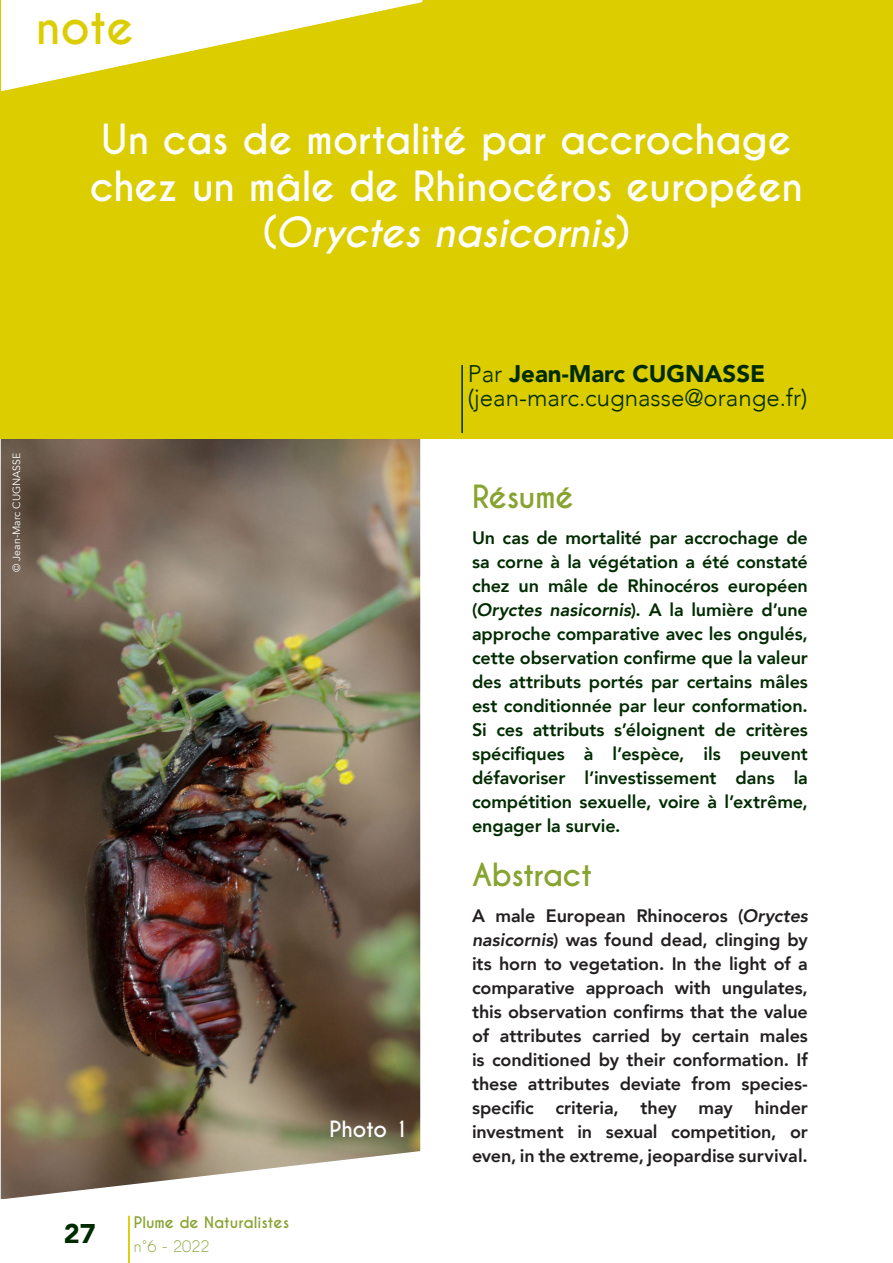
<style>
.page{position:relative;width:893px;height:1263px;background:#fff}
.page>*{position:absolute;margin:0;border:0;box-sizing:border-box;transform-origin:0 0}
.t1{font:700 45px "Caviar Dreams";color:#dbcd00}
.gros_titre{font:700 39px/46.8px "Caviar Dreams";letter-spacing:-.01em;color:#fff;text-align:center}
.Titre_vert{font:700 30px "Caviar Dreams";letter-spacing:-.02em;color:#87a330}
.t2{font:900 27px "Avenir";color:#002b00}
.t3{font:300 24px "Avenir";color:#002b00}
.t4{font:900 24px "Avenir";color:#002b00}
.Titre_vert-2{font:700 21px "Caviar Dreams";letter-spacing:-.01em;color:#fff}
.Titre_vert-3{font:800 18px/24px "Avenir";letter-spacing:-.005em;color:#002b00;text-align:justify}
.Titre_vert-4{font:800 18px/24px "Avenir";letter-spacing:-.005em;color:#231f20;text-align:justify}
.t5{font:700 15px "Caviar Dreams";color:#87a330}
.t6{font:15px "Caviar Dreams";color:#87a330}
.t7{font:10.5px "Avenir";color:#fff}
.s1{font-style:italic}
.s2{font-weight:300}
.s3{font-family:"Avenir LT Std";font-weight:400}
</style>
<div class="page">
<img style="left:0;top:438px;width:422px;height:761px">
<div style="left:0;top:0;width:893px;height:438px;background:#dbcd00"></div>
<hr style="left:128px;top:1216px;width:2px;height:47px;background:#dbcd00">
<svg style="left:1px;top:0;width:422px;height:92px"></svg>
<hr style="left:461px;top:365px;width:2px;height:68px;background:#002b00">
<p class="t1" style="left:36px;top:0;width:100px">note</p>
<p class="gros_titre" style="left:90px;top:117px;width:715px">Un cas de mortalité par accrochage chez un mâle de Rhinocéros européen (<span class="s1">Oryctes nasicornis</span>)</p>
<p class="t7" style="left:10px;top:572px;width:121px;rotate:-90deg">© Jean-Marc CUGNASSE</p>
<p class="t2" style="left:64px;top:1210px;width:33px">27</p>
<p class="t5" style="left:134px;top:1213px;width:157px">Plume de Naturalistes</p>
<p class="t6" style="left:134px;top:1237px;width:77px">n°6 - 2022</p>
<p class="Titre_vert-2" style="left:330px;top:1116px;width:81px">Photo 1</p>
<p class="t4" style="left:468px;top:353px;width:299px"><span class="s2">Par</span> Jean-Marc CUGNASSE</p>
<p class="t3" style="left:468px;top:383px;width:341px"><span class="s3">(</span>jean-marc.cugnasse@orange.fr<span class="s3">)</span></p>
<p class="Titre_vert" style="left:472px;top:479px;width:103px">Résumé</p>
<p class="Titre_vert-3" style="left:472px;top:526px;width:337px">Un cas de mortalité par accrochage de sa corne à la végétation a été constaté chez un mâle de Rhinocéros européen (<span class="s1">Oryctes nasicornis</span>). A la lumière d’une approche comparative avec les ongulés, cette observation confirme que la valeur des attributs portés par certains mâles est conditionnée par leur conformation.<br>Si ces attributs s’éloignent de critères spécifiques à l’espèce, ils peuvent défavoriser l’investissement dans la compétition sexuelle, voire à l’extrême, engager la survie.</p>
<p class="Titre_vert" style="left:472px;top:857px;width:122px">Abstract</p>
<p class="Titre_vert-4" style="left:472px;top:904px;width:337px">A male European Rhinoceros (<span class="s1">Oryctes nasicornis</span>) was found dead, clinging by its horn to vegetation. In the light of a comparative approach with ungulates, this observation confirms that the value of attributes carried by certain males is conditioned by their conformation. If these attributes deviate from species&shy;specific criteria, they may hinder investment in sexual competition, or even, in the extreme, jeopardise survival.</p>
</div>
